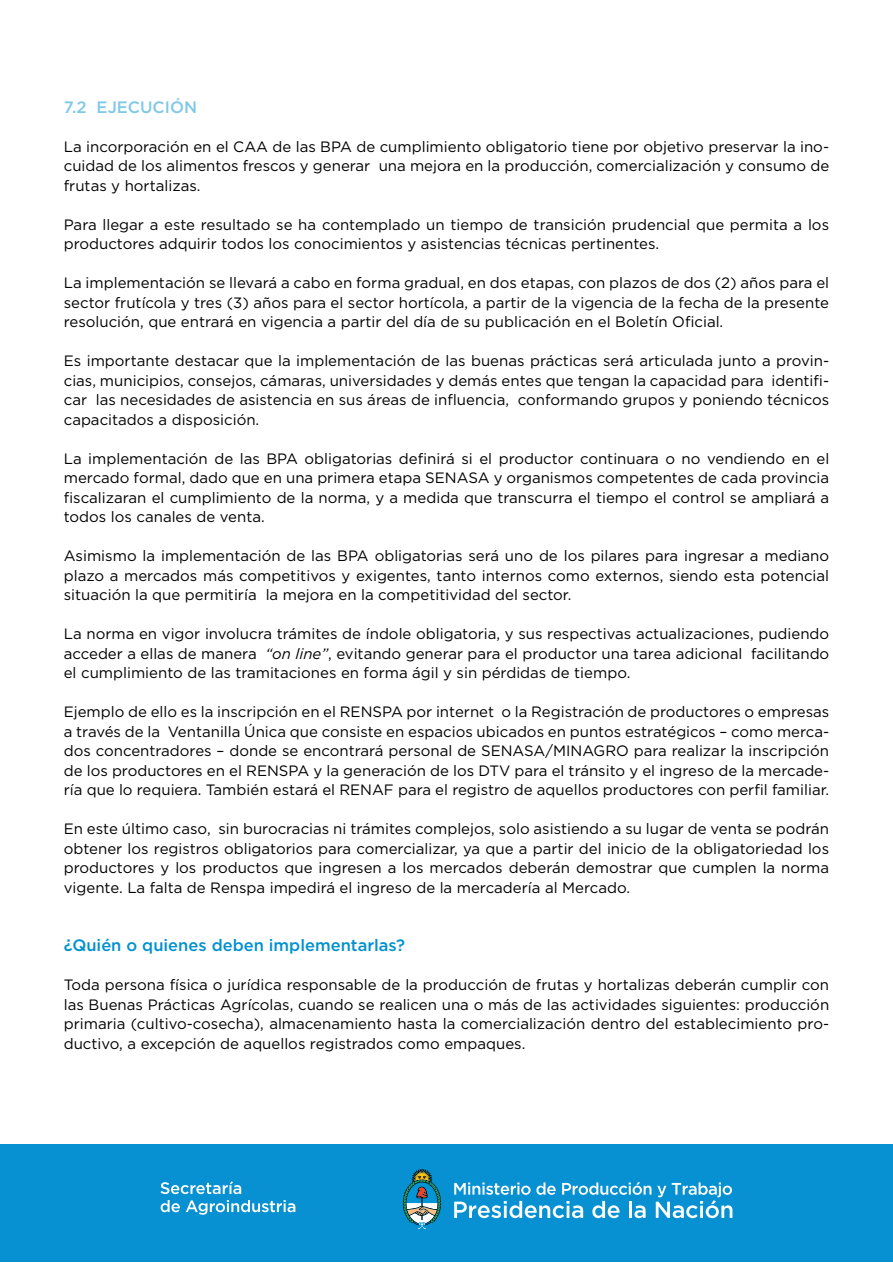
<style>
.page{position:relative;width:893px;height:1263px;background:#fff}
.page>*{position:absolute;margin:0;border:0;box-sizing:border-box;transform-origin:0 0}
.t1{font:500 16.5px "Gotham";color:#0091d1}
.t2{font:500 16.5px "Gotham";color:#80c8e8}
.t3{font:15px/19.5px "Gotham";color:#000;text-align:justify}
.s1{font-style:italic}
</style>
<div class="page">
<div style="left:0;top:1144px;width:893px;height:118px;background:#0791d2"></div>
<svg style="left:454px;top:1182px;width:278px;height:36px"></svg>
<svg style="left:403px;top:1169px;width:38px;height:60px"></svg>
<svg style="left:161px;top:1181px;width:80px;height:13px"></svg>
<svg style="left:161px;top:1200px;width:19px;height:12px"></svg>
<svg style="left:186px;top:1200px;width:109px;height:15px"></svg>
<p class="t2" style="left:64px;top:96px;width:135px">7.2 EJECUCIÓN</p>
<p class="t3" style="left:64px;top:136px;width:767px">La incorporación en el CAA de las BPA de cumplimiento obligatorio tiene por objetivo preservar la ino&shy;cuidad de los alimentos frescos y generar una mejora en la producción, comercialización y consumo de frutas y hortalizas.</p>
<p class="t3" style="left:64px;top:214px;width:767px">Para llegar a este resultado se ha contemplado un tiempo de transición prudencial que permita a los productores adquirir todos los conocimientos y asistencias técnicas pertinentes.</p>
<p class="t3" style="left:64px;top:273px;width:767px">La implementación se llevará a cabo en forma gradual, en dos etapas, con plazos de dos (2) años para el sector frutícola y tres (3) años para el sector hortícola, a partir de la vigencia de la fecha de la presente resolución, que entrará en vigencia a partir del día de su publicación en el Boletín Oficial.</p>
<p class="t3" style="left:64px;top:351px;width:767px">Es importante destacar que la implementación de las buenas prácticas será articulada junto a provin&shy;cias, municipios, consejos, cámaras, universidades y demás entes que tengan la capacidad para identifi&shy;car las necesidades de asistencia en sus áreas de influencia, conformando grupos y poniendo técnicos capacitados a disposición.</p>
<p class="t3" style="left:64px;top:448px;width:767px">La implementación de las BPA obligatorias definirá si el productor continuara o no vendiendo en el mercado formal, dado que en una primera etapa SENASA y organismos competentes de cada provincia fiscalizaran el cumplimiento de la norma, y a medida que transcurra el tiempo el control se ampliará a todos los canales de venta.</p>
<p class="t3" style="left:64px;top:546px;width:767px">Asimismo la implementación de las BPA obligatorias será uno de los pilares para ingresar a mediano plazo a mercados más competitivos y exigentes, tanto internos como externos, siendo esta potencial situación la que permitiría la mejora en la competitividad del sector.</p>
<p class="t3" style="left:64px;top:624px;width:767px">La norma en vigor involucra trámites de índole obligatoria, y sus respectivas actualizaciones, pudiendo acceder a ellas de manera <span class="s1">“on line”</span>, evitando generar para el productor una tarea adicional facilitando el cumplimiento de las tramitaciones en forma ágil y sin pérdidas de tiempo.</p>
<p class="t3" style="left:64px;top:702px;width:767px">Ejemplo de ello es la inscripción en el RENSPA por internet o la Registración de productores o empresas a través de la Ventanilla Única que consiste en espacios ubicados en puntos estratégicos – como merca&shy;dos concentradores – donde se encontrará personal de SENASA/MINAGRO para realizar la inscripción de los productores en el RENSPA y la generación de los DTV para el tránsito y el ingreso de la mercade&shy;ría que lo requiera. También estará el RENAF para el registro de aquellos productores con perfil familiar.</p>
<p class="t3" style="left:64px;top:819px;width:767px">En este último caso, sin burocracias ni trámites complejos, solo asistiendo a su lugar de venta se podrán obtener los registros obligatorios para comercializar, ya que a partir del inicio de la obligatoriedad los productores y los productos que ingresen a los mercados deberán demostrar que cumplen la norma vigente. La falta de Renspa impedirá el ingreso de la mercadería al Mercado.</p>
<p class="t1" style="left:64px;top:934px;width:343px">¿Quién o quienes deben implementarlas?</p>
<p class="t3" style="left:64px;top:975px;width:767px">Toda persona física o jurídica responsable de la producción de frutas y hortalizas deberán cumplir con las Buenas Prácticas Agrícolas, cuando se realicen una o más de las actividades siguientes: producción primaria (cultivo-cosecha), almacenamiento hasta la comercialización dentro del establecimiento pro&shy;ductivo, a excepción de aquellos registrados como empaques.</p>
</div>
